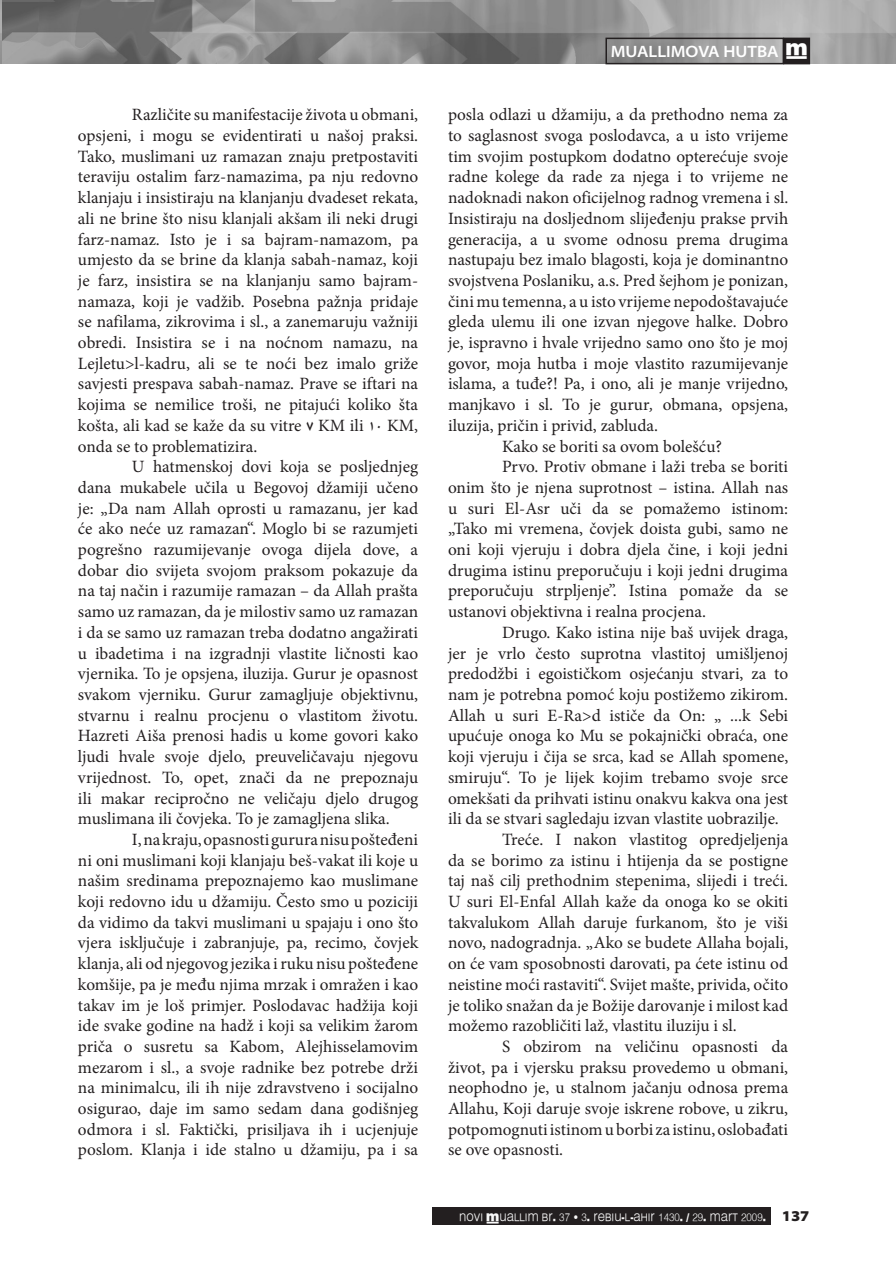
<style>
.page{position:relative;width:896px;height:1266px;background:#fff}
.page>*{position:absolute;margin:0;border:0;box-sizing:border-box;transform-origin:0 0}
.Body_tekst_unicode{font:17.25px/20.7px "Minion Pro";color:#231f20;text-align:justify}
.t1{font:600 semi-expanded 16.5px "Myriad Pro";color:#fff}
.t2{font:16.5px "Muallim";color:#fff}
.t3{font:900 semi-expanded 15px "Myriad Pro";color:#231f20}
.t4{font:10.8px "Muallim";color:#f9f9f9;scale:.91 1}
.s1{font-family:"Win Soft Pro";font-weight:500}
.s2{font-style:italic}
</style>
<div class="page">
<img style="left:0;top:0;width:896px;height:64px">
<img style="left:1px;top:0;width:1px;height:64px">
<div style="left:605px;top:38px;width:179px;height:26px;border:2px solid #231f20"></div>
<div style="left:784px;top:38px;width:25px;height:26px;background:#231f20"></div>
<div style="left:783px;top:38px;width:27px;height:26px;border:2px solid #231f20"></div>
<div style="left:432px;top:1207px;width:338px;height:18px;background:#231f20"></div>
<p class="Body_tekst_unicode" style="left:78px;top:105px;width:342px;text-indent:54px">Različite su manifestacije života u obmani, opsjeni, i mogu se evidentirati u našoj praksi.<br>Tako, muslimani uz ramazan znaju pretpostaviti teraviju ostalim farz-namazima, pa nju redovno klanjaju i insistiraju na klanjanju dvadeset rekata, ali ne brine što nisu klanjali akšam ili neki drugi farz-namaz. Isto je i sa bajram-namazom, pa umjesto da se brine da klanja sabah-namaz, koji je farz, insistira se na klanjanju samo bajram&shy;namaza, koji je vadžib. Posebna pažnja pridaje se nafilama, zikrovima i sl., a zanemaruju važniji obredi. Insistira se i na noćnom namazu, na Lejletu&gt;l-kadru, ali se te noći bez imalo griže savjesti prespava sabah-namaz. Prave se iftari na kojima se nemilice troši, ne pitajući koliko šta košta, ali kad se kaže da su vitre <span class="s1">7</span> KM ili <span class="s1">10</span> KM, onda se to problematizira.</p>
<p class="Body_tekst_unicode" style="left:78px;top:456px;width:342px;text-indent:54px">U hatmenskoj dovi koja se posljednjeg dana mukabele učila u Begovoj džamiji učeno je: „Da nam Allah oprosti u ramazanu, jer kad će ako neće uz ramazan“. Moglo bi se razumjeti pogrešno razumijevanje ovoga dijela dove, a dobar dio svijeta svojom praksom pokazuje da na taj način i razumije ramazan – da Allah prašta samo uz ramazan, da je milostiv samo uz ramazan i da se samo uz ramazan treba dodatno angažirati u ibadetima i na izgradnji vlastite ličnosti kao vjernika. To je opsjena, iluzija. Gurur je opasnost svakom vjerniku. Gurur zamagljuje objektivnu, stvarnu i realnu procjenu o vlastitom životu.<br>Hazreti Aiša prenosi hadis u kome govori kako ljudi hvale svoje djelo, preuveličavaju njegovu vrijednost. To, opet, znači da ne prepoznaju ili makar recipročno ne veličaju djelo drugog muslimana ili čovjeka. To je zamagljena slika.</p>
<p class="Body_tekst_unicode" style="left:78px;top:829px;width:342px;text-indent:54px">I, na kraju, opasnosti gurura nisu pošteđeni ni oni muslimani koji klanjaju beš-vakat ili koje u našim sredinama prepoznajemo kao muslimane koji redovno idu u džamiju. Često smo u poziciji da vidimo da takvi muslimani u spajaju i ono što vjera isključuje i zabranjuje, pa, recimo, čovjek klanja, ali od njegovog jezika i ruku nisu pošteđene komšije, pa je među njima mrzak i omražen i kao takav im je loš primjer. Poslodavac hadžija koji ide svake godine na hadž i koji sa velikim žarom priča o susretu sa Kabom, Alejhisselamovim mezarom i sl., a svoje radnike bez potrebe drži na minimalcu, ili ih nije zdravstveno i socijalno osigurao, daje im samo sedam dana godišnjeg odmora i sl. Faktički, prisiljava ih i ucjenjuje poslom. Klanja i ide stalno u džamiju, pa i sa</p>
<p class="t1" style="left:611px;top:42px;width:169px">MUALLIMOVA HUTBA</p>
<p class="t2" style="left:785px;top:38px;width:24px">†</p>
<p class="Body_tekst_unicode" style="left:448px;top:105px;width:342px">posla odlazi u džamiju, a da prethodno nema za to saglasnost svoga poslodavca, a u isto vrijeme tim svojim postupkom dodatno opterećuje svoje radne kolege da rade za njega i to vrijeme ne nadoknadi nakon oficijelnog radnog vremena i sl.<br>Insistiraju na dosljednom slijeđenju prakse prvih generacija, a u svome odnosu prema drugima nastupaju bez imalo blagosti, koja je dominantno svojstvena Poslaniku, a.s. Pred šejhom je ponizan, čini mu temenna, a u isto vrijeme nepodoštavajuće gleda ulemu ili one izvan njegove halke. Dobro je, ispravno i hvale vrijedno samo ono što je moj govor, moja hutba i moje vlastito razumijevanje islama, a tuđe?! Pa, i ono, ali je manje vrijedno, manjkavo i sl. To je gurur<span class="s2">,</span> obmana, opsjena, iluzija, pričin i privid, zabluda.</p>
<p class="Body_tekst_unicode" style="left:502px;top:436px;width:222px">Kako se boriti sa ovom bolešću?</p>
<p class="Body_tekst_unicode" style="left:448px;top:456px;width:342px;text-indent:54px">Prvo. Protiv obmane i laži treba se boriti onim što je njena suprotnost – istina. Allah nas u suri El-Asr uči da se pomažemo istinom: „Tako mi vremena, čovjek doista gubi, samo ne oni koji vjeruju i dobra djela čine, i koji jedni drugima istinu preporučuju i koji jedni drugima preporučuju strpljenje”. Istina pomaže da se ustanovi objektivna i realna procjena.</p>
<p class="Body_tekst_unicode" style="left:448px;top:622px;width:342px;text-indent:54px">Drugo. Kako istina nije baš uvijek draga, jer je vrlo često suprotna vlastitoj umišljenoj predodžbi i egoističkom osjećanju stvari, za to nam je potrebna pomoć koju postižemo zikirom.<br>Allah u suri E-Ra&gt;d ističe da On: „ ...k Sebi upućuje onoga ko Mu se pokajnički obraća, one koji vjeruju i čija se srca, kad se Allah spomene, smiruju“. To je lijek kojim trebamo svoje srce omekšati da prihvati istinu onakvu kakva ona jest ili da se stvari sagledaju izvan vlastite uobrazilje.</p>
<p class="Body_tekst_unicode" style="left:448px;top:829px;width:342px;text-indent:54px">Treće. I nakon vlastitog opredjeljenja da se borimo za istinu i htijenja da se postigne taj naš cilj prethodnim stepenima, slijedi i treći.<br>U suri El-Enfal Allah kaže da onoga ko se okiti takvalukom Allah daruje furkanom<span class="s2">,</span> što je viši novo, nadogradnja. „Ako se budete Allaha bojali, on će vam sposobnosti darovati, pa ćete istinu od neistine moći rastaviti“. Svijet mašte, privida, očito je toliko snažan da je Božije darovanje i milost kad možemo razobličiti laž, vlastitu iluziju i sl.</p>
<p class="Body_tekst_unicode" style="left:448px;top:1036px;width:342px;text-indent:54px">S obzirom na veličinu opasnosti da život, pa i vjersku praksu provedemo u obmani, neophodno je, u stalnom jačanju odnosa prema Allahu, Koji daruje svoje iskrene robove, u zikru, potpomognuti istinom u borbi za istinu, oslobađati se ove opasnosti.</p>
<p class="t4" style="left:459px;top:1209px;width:339px">NOVI †UALLIM BR. 37 • 3. REBIU-L-AHIR 1430. / 29. MART 2009.</p>
<p class="t3" style="left:782px;top:1207px;width:29px">137</p>
</div>
